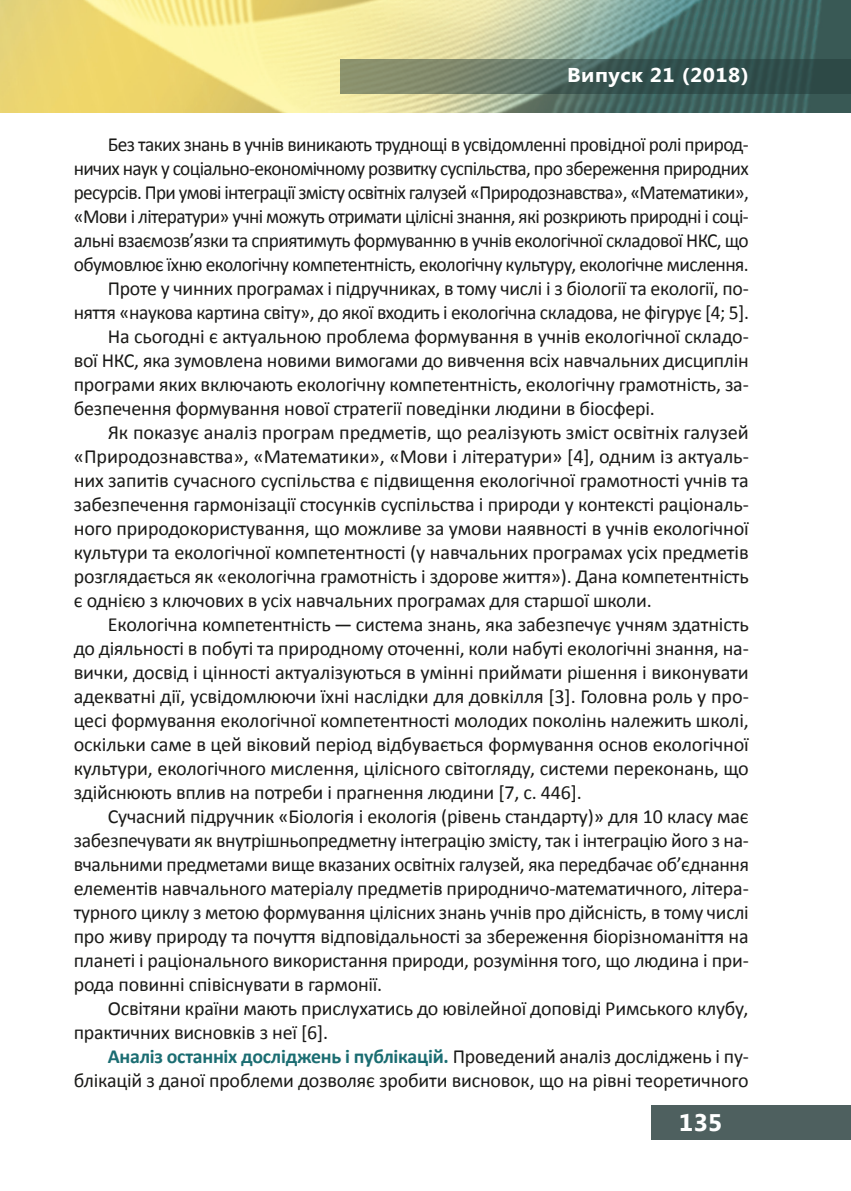
<style>
.page{position:relative;width:851px;height:1191px;background:#fff}
.page>*{position:absolute;margin:0;border:0;box-sizing:border-box;transform-origin:0 0}
.t1{font:700 24px "Segoe UI";color:#fff;scale:1.05 1}
.Main{font:20px/24px "Calibri";letter-spacing:-.01em;color:#1a1a18;text-align:justify}
.t2{font:700 20px "Segoe UI";letter-spacing:.025em;color:#fff;scale:1.06 1}
.s1{font-weight:700;color:#1b6d72}
</style>
<div class="page">
<img style="left:0;top:0;width:850px;height:113px">
<svg style="left:340px;top:60px;width:510px;height:34px;background:#52675b"></svg>
<div style="left:651px;top:1106px;width:199px;height:34px;background:#4e605f"></div>
<p class="t2" style="left:567px;top:61px;width:173px">Випуск 21 (2018)</p>
<p class="Main" style="left:74px;top:132px;width:676px;text-indent:34px">Без таких знань в учнів виникають труднощі в усвідомленні провідної ролі природ&shy;ничих наук у соціально-економічному розвитку суспільства, про збереження природних ресурсів. При умові інтеграції змісту освітніх галузей «Природознавства», «Математики», «Мови і літератури» учні можуть отримати цілісні знання, які розкриють природні і соці&shy;альні взаємозв’язки та сприятимуть формуванню в учнів екологічної складової НКС, що обумовлює їхню екологічну компетентність, екологічну культуру, екологічне мислення.</p>
<p class="Main" style="left:74px;top:276px;width:676px;text-align:right">Проте у чинних програмах і підручниках, в тому числі і з біології та екології, по&shy;няття «наукова картина світу», до якої входить і екологічна складова, не фігурує [4; 5].</p>
<p class="Main" style="left:74px;top:324px;width:676px;text-indent:34px">На сьогодні є актуальною проблема формування в учнів екологічної складо&shy;вої НКС, яка зумовлена новими вимогами до вивчення всіх навчальних дисциплін програми яких включають екологічну компетентність, екологічну грамотність, за&shy;безпечення формування нової стратегії поведінки людини в біосфері.</p>
<p class="Main" style="left:74px;top:420px;width:676px;text-indent:34px">Як показує аналіз програм предметів, що реалізують зміст освітніх галузей «Природознавства», «Математики», «Мови і літератури» [4], одним із актуаль&shy;них запитів сучасного суспільства є підвищення екологічної грамотності учнів та забезпечення гармонізації стосунків суспільства і природи у контексті раціональ&shy;ного природокористування, що можливе за умови наявності в учнів екологічної культури та екологічної компетентності (у навчальних програмах усіх предметів розглядається як «екологічна грамотність і здорове життя»). Дана компетентність є однією з ключових в усіх навчальних програмах для старшої школи.</p>
<p class="Main" style="left:74px;top:612px;width:676px;text-indent:34px">Екологічна компетентність — система знань, яка забезпечує учням здатність до діяльності в побуті та природному оточенні, коли набуті екологічні знання, на&shy;вички, досвід і цінності актуалізуються в умінні приймати рішення і виконувати адекватні дії, усвідомлюючи їхні наслідки для довкілля [3]. Головна роль у про&shy;цесі формування екологічної компетентності молодих поколінь належить школі, оскільки саме в цей віковий період відбувається формування основ екологічної культури, екологічного мислення, цілісного світогляду, системи переконань, що здійснюють вплив на потреби і прагнення людини [7, с. 446].</p>
<p class="Main" style="left:74px;top:804px;width:676px;text-indent:34px">Сучасний підручник «Біологія і екологія (рівень стандарту)» для 10 класу має забезпечувати як внутрішньопредметну інтеграцію змісту, так і інтеграцію його з на&shy;вчальними предметами вище вказаних освітніх галузей, яка передбачає об’єднання елементів навчального матеріалу предметів природничо-математичного, літера&shy;турного циклу з метою формування цілісних знань учнів про дійсність, в тому числі про живу природу та почуття відповідальності за збереження біорізноманіття на планеті і раціонального використання природи, розуміння того, що людина і при&shy;рода повинні співіснувати в гармонії.</p>
<p class="Main" style="left:74px;top:996px;width:676px;text-indent:34px">Освітяни країни мають прислухатись до ювілейної доповіді Римського клубу, практичних висновків з неї [6].</p>
<p class="Main" style="left:74px;top:1044px;width:676px;text-align:right"><span class="s1">Аналіз останніх досліджень і публікацій.</span> Проведений аналіз досліджень і пу&shy;блікацій з даної проблеми дозволяє зробити висновок, що на рівні теоретичного</p>
<p class="t1" style="left:678px;top:1105px;width:43px">135</p>
</div>
